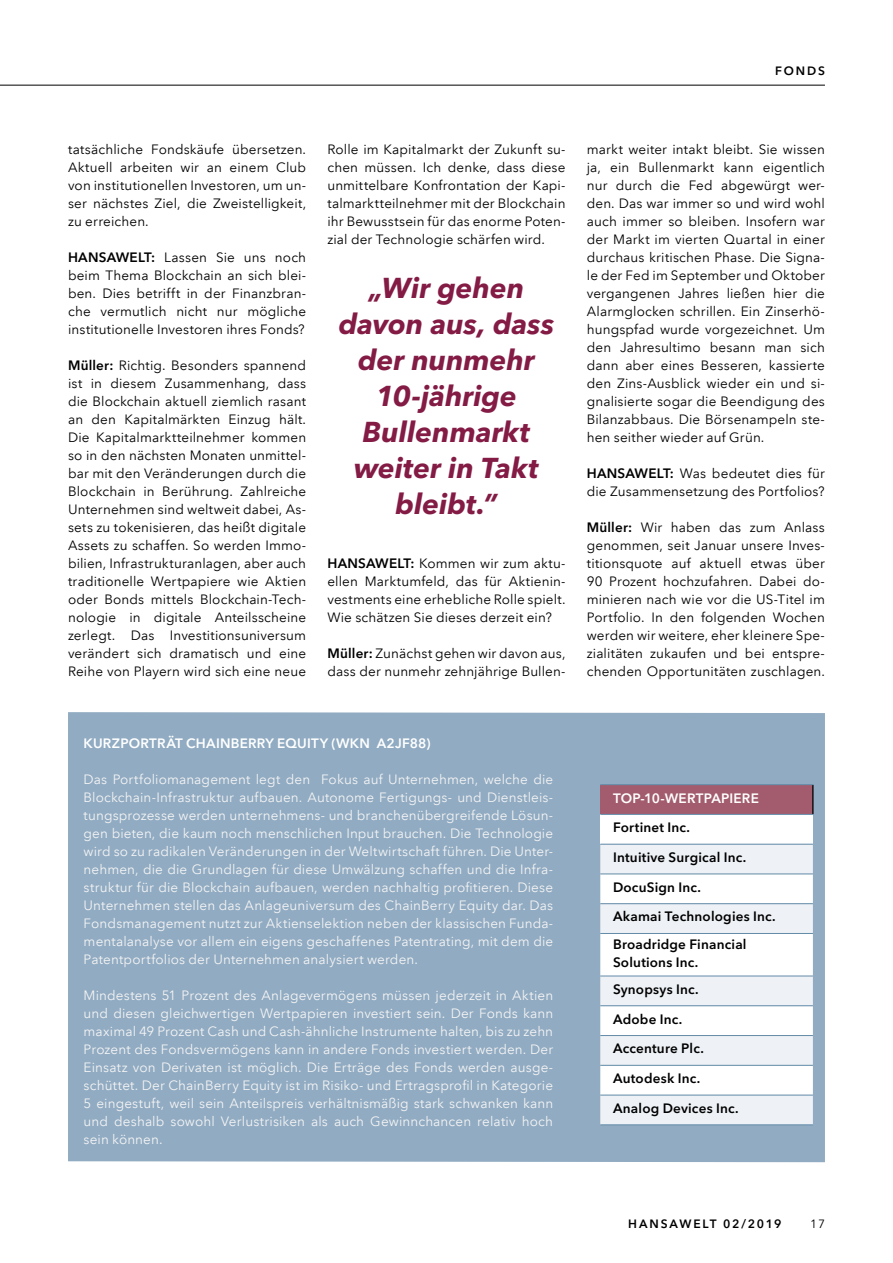
<style>
.page{position:relative;width:893px;height:1263px;background:#fff}
.page>*{position:absolute;margin:0;border:0;box-sizing:border-box;transform-origin:0 0}
.t1{font:italic 700 28.5px/36px "Avenir Next LT Pro";letter-spacing:-.005em;color:#831b45;text-align:center}
.t2{font:13.5px/18px "Avenir Next LT Pro";letter-spacing:.01em;color:#000;text-align:justify}
.t3{font:13.5px/18px "Avenir Next LT Pro";letter-spacing:.01em;color:#f5f4f4;text-align:justify}
.t4{font:600 13.5px/27.2px "Avenir Next LT Pro";letter-spacing:.015em;color:#000}
.t5{font:600 13.5px "Avenir Next LT Pro";letter-spacing:.015em;color:#fff}
.t6{font:600 12px "Avenir Next LT Pro";letter-spacing:.15em;color:#000}
.t7{font:12px "Avenir Next LT Pro";color:#000}
.s1{font-weight:600}
</style>
<div class="page">
<hr style="left:0;top:85px;width:825px;height:1px;background:#000">
<div style="left:68px;top:712px;width:757px;height:450px;background:#90abc2"></div>
<div style="left:600px;top:785px;width:213px;height:29px;background:#a35c6d"></div>
<div style="left:600px;top:814px;width:213px;height:30px;background:#fff"></div>
<div style="left:600px;top:845px;width:213px;height:28px;background:#eef2f6"></div>
<svg style="left:600px;top:874px;width:213px;height:102px"></svg>
<svg style="left:600px;top:977px;width:213px;height:147px"></svg>
<svg style="left:812px;top:785px;width:1px;height:29px"></svg>
<hr style="left:600px;top:873px;width:213px;height:1px;background:#648ba8">
<hr style="left:600px;top:903px;width:213px;height:1px;background:#648ba8">
<hr style="left:600px;top:933px;width:213px;height:1px;background:#648ba8">
<hr style="left:600px;top:976px;width:213px;height:1px;background:#648ba8">
<hr style="left:600px;top:1005px;width:213px;height:1px;background:#648ba8">
<hr style="left:600px;top:1035px;width:213px;height:1px;background:#648ba8">
<hr style="left:600px;top:1065px;width:213px;height:1px;background:#648ba8">
<hr style="left:600px;top:1095px;width:213px;height:1px;background:#648ba8">
<hr style="left:600px;top:1124px;width:213px;height:1px;background:#648ba8">
<hr style="left:600px;top:784px;width:213px;height:1px;background:#648ba8">
<hr style="left:600px;top:814px;width:213px;height:1px;background:#648ba8">
<hr style="left:600px;top:844px;width:213px;height:1px;background:#648ba8">
<p class="t6" style="left:775px;top:64px;width:51px">FONDS</p>
<p class="t2" style="left:68px;top:140px;width:240px">tatsächliche Fondskäufe übersetzen.<br>Aktuell arbeiten wir an einem Club von institutionellen Investoren, um un&shy;ser nächstes Ziel, die Zweistelligkeit, zu erreichen.</p>
<p class="t2" style="left:68px;top:248px;width:240px"><span class="s1">HANSAWELT:</span> Lassen Sie uns noch beim Thema Blockchain an sich blei&shy;ben. Dies betrifft in der Finanzbran&shy;che vermutlich nicht nur mögliche institutionelle Investoren ihres Fonds?</p>
<p class="t2" style="left:68px;top:356px;width:240px"><span class="s1">Müller:</span> Richtig. Besonders spannend ist in diesem Zusammenhang, dass die Blockchain aktuell ziemlich rasant an den Kapitalmärkten Einzug hält.<br>Die Kapitalmarktteilnehmer kommen so in den nächsten Monaten unmittel&shy;bar mit den Veränderungen durch die Blockchain in Berührung. Zahlreiche Unternehmen sind weltweit dabei, As&shy;sets zu tokenisieren, das heißt digitale Assets zu schaffen. So werden Immo&shy;bilien, Infrastrukturanlagen, aber auch traditionelle Wertpapiere wie Aktien oder Bonds mittels Blockchain-Tech&shy;nologie in digitale Anteilsscheine zerlegt. Das Investitionsuniversum verändert sich dramatisch und eine Reihe von Playern wird sich eine neue</p>
<p class="t2" style="left:327px;top:140px;width:240px">Rolle im Kapitalmarkt der Zukunft su&shy;chen müssen. Ich denke, dass diese unmittelbare Konfrontation der Kapi&shy;talmarktteilnehmer mit der Blockchain ihr Bewusstsein für das enorme Poten&shy;zial der Technologie schärfen wird.</p>
<h1 class="t1" style="left:339px;top:270px;width:217px">„Wir gehen davon aus, dass der nunmehr<br>10-jährige<br>Bullenmarkt weiter in Takt bleibt.”</h1>
<p class="t2" style="left:327px;top:554px;width:240px"><span class="s1">HANSAWELT:</span> Kommen wir zum aktu&shy;ellen Marktumfeld, das für Aktienin&shy;vestments eine erhebliche Rolle spielt.<br>Wie schätzen Sie dieses derzeit ein?</p>
<p class="t2" style="left:327px;top:644px;width:240px"><span class="s1">Müller:</span> Zunächst gehen wir davon aus, dass der nunmehr zehnjährige Bullen-</p>
<p class="t2" style="left:587px;top:140px;width:240px">markt weiter intakt bleibt. Sie wissen ja, ein Bullenmarkt kann eigentlich nur durch die Fed abgewürgt wer&shy;den. Das war immer so und wird wohl auch immer so bleiben. Insofern war der Markt im vierten Quartal in einer durchaus kritischen Phase. Die Signa&shy;le der Fed im September und Oktober vergangenen Jahres ließen hier die Alarmglocken schrillen. Ein Zinserhö&shy;hungspfad wurde vorgezeichnet. Um den Jahresultimo besann man sich dann aber eines Besseren, kassierte den Zins-Ausblick wieder ein und si&shy;gnalisierte sogar die Beendigung des Bilanzabbaus. Die Börsenampeln ste&shy;hen seither wieder auf Grün.</p>
<p class="t2" style="left:587px;top:464px;width:240px"><span class="s1">HANSAWELT:</span> Was bedeutet dies für die Zusammensetzung des Portfolios?</p>
<p class="t2" style="left:587px;top:518px;width:240px"><span class="s1">Müller:</span> Wir haben das zum Anlass genommen, seit Januar unsere Inves&shy;titionsquote auf aktuell etwas über 90 Prozent hochzufahren. Dabei do&shy;minieren nach wie vor die US-Titel im Portfolio. In den folgenden Wochen werden wir weitere, eher kleinere Spe&shy;zialitäten zukaufen und bei entspre&shy;chenden Opportunitäten zuschlagen.</p>
<p class="t5" style="left:84px;top:735px;width:348px">KURZPORTRÄT CHAINBERRY EQUITY (WKN A2JF88)</p>
<p class="t3" style="left:84px;top:770px;width:471px">Das Portfoliomanagement legt den Fokus auf Unternehmen, welche die Blockchain-Infrastruktur aufbauen. Autonome Fertigungs- und Dienstleis&shy;tungsprozesse werden unternehmens- und branchenübergreifende Lösun&shy;gen bieten, die kaum noch menschlichen Input brauchen. Die Technologie wird so zu radikalen Veränderungen in der Weltwirtschaft führen. Die Unter&shy;nehmen, die die Grundlagen für diese Umwälzung schaffen und die Infra&shy;struktur für die Blockchain aufbauen, werden nachhaltig profitieren. Diese Unternehmen stellen das Anlageuniversum des ChainBerry Equity dar. Das Fondsmanagement nutzt zur Aktienselektion neben der klassischen Funda&shy;mentalanalyse vor allem ein eigens geschaffenes Patentrating, mit dem die Patentportfolios der Unternehmen analysiert werden.</p>
<p class="t3" style="left:84px;top:986px;width:471px">Mindestens 51 Prozent des Anlagevermögens müssen jederzeit in Aktien und diesen gleichwertigen Wertpapieren investiert sein. Der Fonds kann maximal 49 Prozent Cash und Cash-ähnliche Instrumente halten, bis zu zehn Prozent des Fondsvermögens kann in andere Fonds investiert werden. Der Einsatz von Derivaten ist möglich. Die Erträge des Fonds werden ausge&shy;schüttet. Der ChainBerry Equity ist im Risiko- und Ertragsprofil in Kategorie 5 eingestuft, weil sein Anteilspreis verhältnismäßig stark schwanken kann und deshalb sowohl Verlustrisiken als auch Gewinnchancen relativ hoch sein können.</p>
<p class="t5" style="left:613px;top:790px;width:147px">TOP-10-WERTPAPIERE</p>
<p class="t4" style="left:613px;top:814px;width:79px">Fortinet Inc.</p>
<p class="t4" style="left:613px;top:843px;width:135px">Intuitive Surgical Inc.</p>
<p class="t4" style="left:613px;top:873px;width:89px">DocuSign Inc.</p>
<p class="t4" style="left:613px;top:903px;width:164px">Akamai Technologies Inc.<br>Broadridge Financial</p>
<p class="t4" style="left:613px;top:948px;width:87px">Solutions Inc.<br>Synopsys Inc.</p>
<p class="t4" style="left:613px;top:1005px;width:71px">Adobe Inc.</p>
<p class="t4" style="left:613px;top:1035px;width:92px">Accenture Plc.</p>
<p class="t4" style="left:613px;top:1065px;width:89px">Autodesk Inc.</p>
<p class="t4" style="left:613px;top:1094px;width:127px">Analog Devices Inc.</p>
<p class="t6" style="left:628px;top:1216px;width:155px">HANSAWELT 02/2019</p>
<p class="t7" style="left:810px;top:1216px;width:16px">17</p>
</div>
